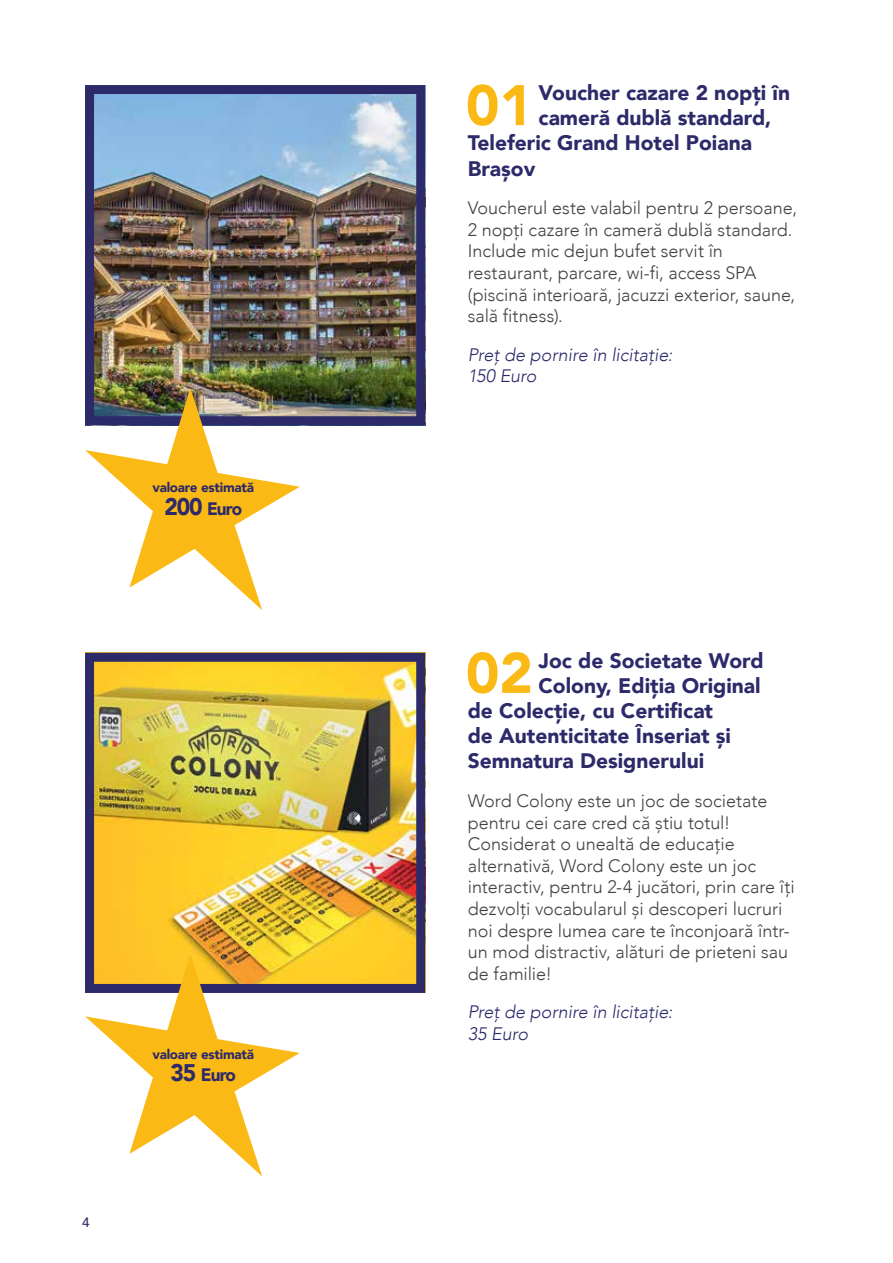
<style>
.page{position:relative;width:893px;height:1263px;background:#fff}
.page>*{position:absolute;margin:0;border:0;box-sizing:border-box;transform-origin:0 0}
.t1{font:900 56.55px "Avenir";color:#fab915}
.t2{font:900 21px "Avenir";color:#2d2a6a}
.t3{font:300 18px/21.6px "Avenir";color:#414042}
.t4{font:italic 300 18px/21.6px "Avenir";color:#2d2a6a}
.t5{font:900 18px "Avenir";letter-spacing:-.05em;color:#2d2a6a;scale:.95 1}
.t6{font:900 13.5px "Avenir";letter-spacing:-.02em;color:#2d2a6a}
.t7{font:500 13.5px "Avenir";color:#2d2a6a}
.s1{font-size:24px}
</style>
<div class="page">
<img style="left:95px;top:95px;width:320px;height:320px">
<div style="left:85px;top:85px;width:340px;height:340px;border:9px solid #2d2a6a"></div>
<svg style="left:85px;top:388px;width:215px;height:222px"></svg>
<img style="left:95px;top:663px;width:320px;height:320px">
<div style="left:85px;top:653px;width:340px;height:340px;border:9px solid #2d2a6a"></div>
<svg style="left:85px;top:954px;width:215px;height:222px"></svg>
<p class="t6" style="left:153px;top:476px;width:103px">valoare estimată</p>
<p class="t5" style="left:164px;top:493px;width:83px"><span class="s1">200</span> Euro</p>
<p class="t7" style="left:82px;top:1211px;width:9px">4</p>
<p class="t6" style="left:153px;top:1042px;width:103px">valoare estimată</p>
<p class="t5" style="left:171px;top:1060px;width:70px"><span class="s1">35</span> Euro</p>
<h1 class="t1" style="left:466px;top:57px;width:69px">01</h1>
<p class="t2" style="left:539px;top:75px;width:253px">Voucher cazare 2 nopți în</p>
<p class="t2" style="left:539px;top:100px;width:234px">cameră dublă standard,</p>
<p class="t2" style="left:468px;top:125px;width:286px">Teleferic Grand Hotel Poiana</p>
<p class="t2" style="left:468px;top:150px;width:69px">Brașov</p>
<p class="t3" style="left:468px;top:197px;width:331px">Voucherul este valabil pentru 2 persoane, 2 nopți cazare în cameră dublă standard.<br>Include mic dejun bufet servit în restaurant, parcare, wi-fi, access SPA (piscină interioară, jacuzzi exterior, saune, sală fitness).</p>
<p class="t4" style="left:468px;top:344px;width:206px">Preț de pornire în licitație:<br>150 Euro</p>
<h1 class="t1" style="left:466px;top:625px;width:69px">02</h1>
<p class="t2" style="left:539px;top:642px;width:227px">Joc de Societate Word</p>
<p class="t2" style="left:539px;top:667px;width:224px">Colony, Ediția Original</p>
<p class="t2" style="left:468px;top:693px;width:247px">de Colecție, cu Certificat</p>
<p class="t2" style="left:468px;top:718px;width:265px">de Autenticitate Înseriat și</p>
<p class="t2" style="left:468px;top:743px;width:238px">Semnatura Designerului</p>
<p class="t3" style="left:468px;top:790px;width:329px">Word Colony este un joc de societate pentru cei care cred că știu totul!<br>Considerat o unealtă de educație alternativă, Word Colony este un joc interactiv, pentru 2-4 jucători, prin care îți dezvolți vocabularul și descoperi lucruri noi despre lumea care te înconjoară într&shy;un mod distractiv, alături de prieteni sau de familie!</p>
<p class="t4" style="left:468px;top:1001px;width:206px">Preț de pornire în licitație:<br>35 Euro</p>
</div>
